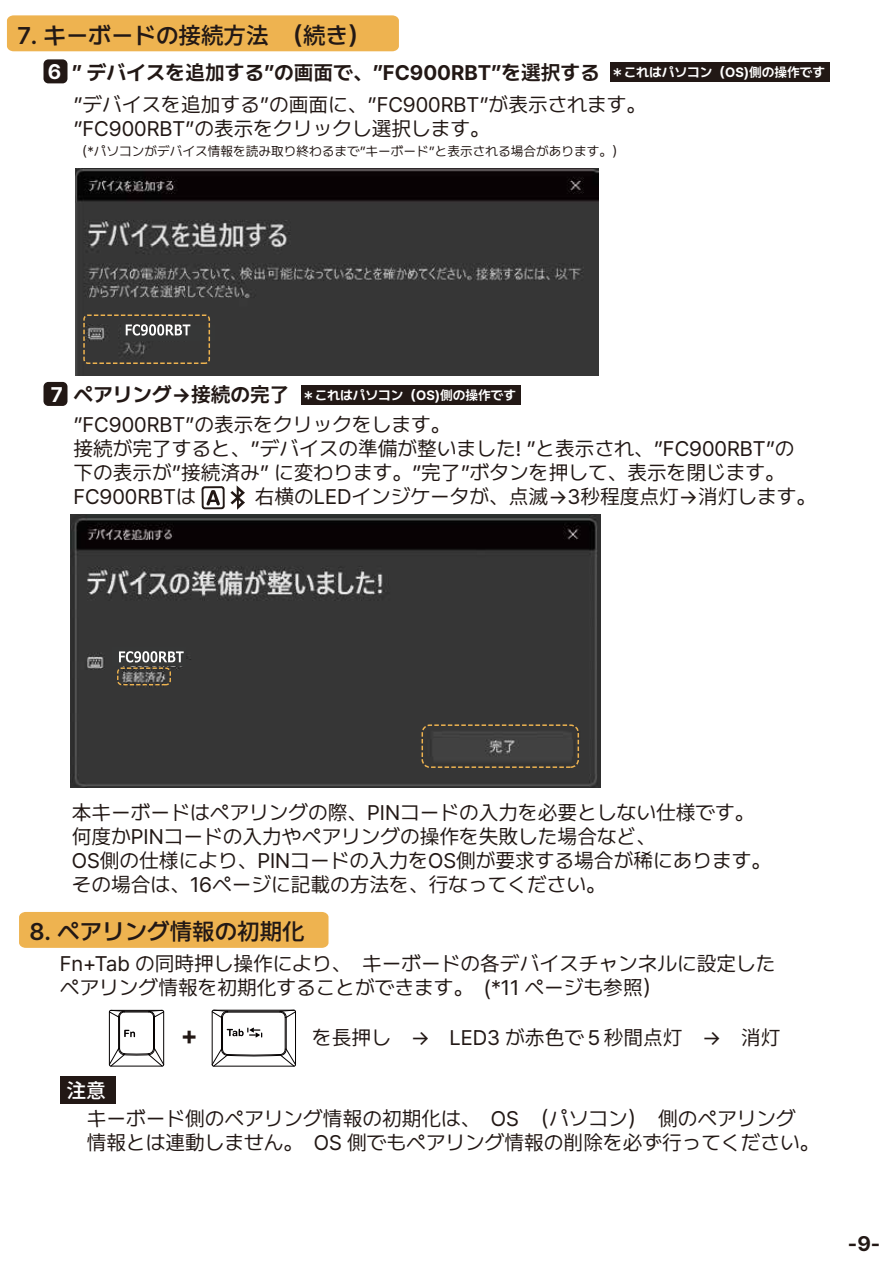
<style>
.page{position:relative;width:893px;height:1263px;background:#fff}
.page>*{position:absolute;margin:0;border:0;box-sizing:border-box;transform-origin:0 0}
.t1{font:25.95px "Pretendard JP Variable";color:#221815}
.t2{font:600 24px "Pretendard JP";color:#221815}
.t3{font:21px/24px "Pretendard JP Variable";color:#221815}
.t4{font:21px "Pretendard JP Variable";color:#fff}
.t5{font:13.5px "Pretendard JP Variable";color:#221815}
.t6{font:13.5px "Pretendard JP Variable";color:#fff}
.s1{color:#fff}
</style>
<div class="page">
<div style="left:610px;top:62px;width:220px;height:20px;background:#221815"></div>
<div style="left:7px;top:15px;width:392px;height:36px;background:#eeb350"></div>
<div style="left:43px;top:59px;width:24px;height:24px;background:#221815;border-radius:5px"></div>
<div style="left:302px;top:385px;width:218px;height:20px;background:#221815"></div>
<div style="left:43px;top:382px;width:24px;height:24px;background:#221815;border-radius:5px"></div>
<img style="left:70px;top:514px;width:530px;height:273px">
<div style="left:117px;top:667px;width:54px;height:18px;border:1px dashed #eeb350;border-radius:4px"></div>
<div style="left:421px;top:724px;width:158px;height:44px;border:2px dashed #eeb350;border-radius:8px"></div>
<svg style="left:202px;top:485px;width:43px;height:25px"></svg>
<img style="left:75px;top:169px;width:524px;height:207px">
<div style="left:122px;top:325px;width:92px;height:15px;background:#363737"></div>
<div style="left:83px;top:314px;width:127px;height:50px;border:2px dashed #eeb350;border-radius:4px"></div>
<div style="left:112px;top:648px;width:74px;height:18px;background:#363737"></div>
<div style="left:19px;top:912px;width:309px;height:36px;background:#eeb350"></div>
<svg style="left:108px;top:1009px;width:57px;height:58px"></svg>
<svg style="left:211px;top:1009px;width:85px;height:58px"></svg>
<div style="left:60px;top:1077px;width:56px;height:27px;background:#221815"></div>
<svg style="left:126px;top:324px;width:64px;height:12px"></svg>
<svg style="left:119px;top:651px;width:65px;height:11px"></svg>
<p class="t2" style="left:17px;top:18px;width:355px">7. キーボードの接続方法（続き）</p>
<p class="t3" style="left:48px;top:60px;width:554px"><span class="s1">6</span> ” デバイスを追加する”の画面で、”FC900RBT”を選択する</p>
<p class="t6" style="left:611px;top:63px;width:215px">＊これはパソコン（OS)側の操作です</p>
<p class="t3" style="left:73px;top:92px;width:574px">”デバイスを追加する”の画面に、”FC900RBT”が表示されます。”FC900RBT”の表示をクリックし選択します。</p>
<p class="t5" style="left:75px;top:141px;width:551px">（*パソコンがデバイス情報を読み取り終わるまで”キーボード”と表示される場合があります。）</p>
<p class="t3" style="left:51px;top:382px;width:240px"><span class="s1">7</span> ペアリング→接続の完了</p>
<p class="t6" style="left:302px;top:386px;width:215px">＊これはパソコン（OS)側の操作です</p>
<p class="t3" style="left:73px;top:412px;width:744px">”FC900RBT”の表示をクリックをします。<br>接続が完了すると、”デバイスの準備が整いました! ”と表示され、”FC900RBT”の下の表示が”接続済み” に変わります。”完了”ボタンを押して、表示を閉じます。FC900RBTは　　　右横のLEDインジケータが、点滅→3秒程度点灯→消灯します。</p>
<p class="t3" style="left:72px;top:800px;width:701px">本キーボードはペアリングの際、PINコードの入力を必要としない仕様です。何度かPINコードの入力やペアリングの操作を失敗した場合など、<br>OS側の仕様により、PINコードの入力をOS側が要求する場合が稀にあります。その場合は、16ページに記載の方法を、行なってください。</p>
<p class="t2" style="left:29px;top:914px;width:277px">8. ペアリング情報の初期化</p>
<p class="t3" style="left:60px;top:951px;width:717px">Fn+Tab の同時押し操作により、キーボードの各デバイスチャンネルに設定したペアリング情報を初期化することができます。 (*11 ページも参照）</p>
<p class="t1" style="left:177px;top:1018px;width:26px">＋</p>
<p class="t3" style="left:312px;top:1024px;width:470px">を長押し　→　LED3 が赤色で５秒間点灯　→　消灯</p>
<p class="t4" style="left:66px;top:1076px;width:41px">注意</p>
<p class="t3" style="left:87px;top:1106px;width:734px">キーボード側のペアリング情報の初期化は、 OS （パソコン）側のペアリング情報とは連動しません。 OS 側でもペアリング情報の削除を必ず行ってください。</p>
<p class="t3" style="left:848px;top:1231px;width:34px">-9-</p>
</div>
